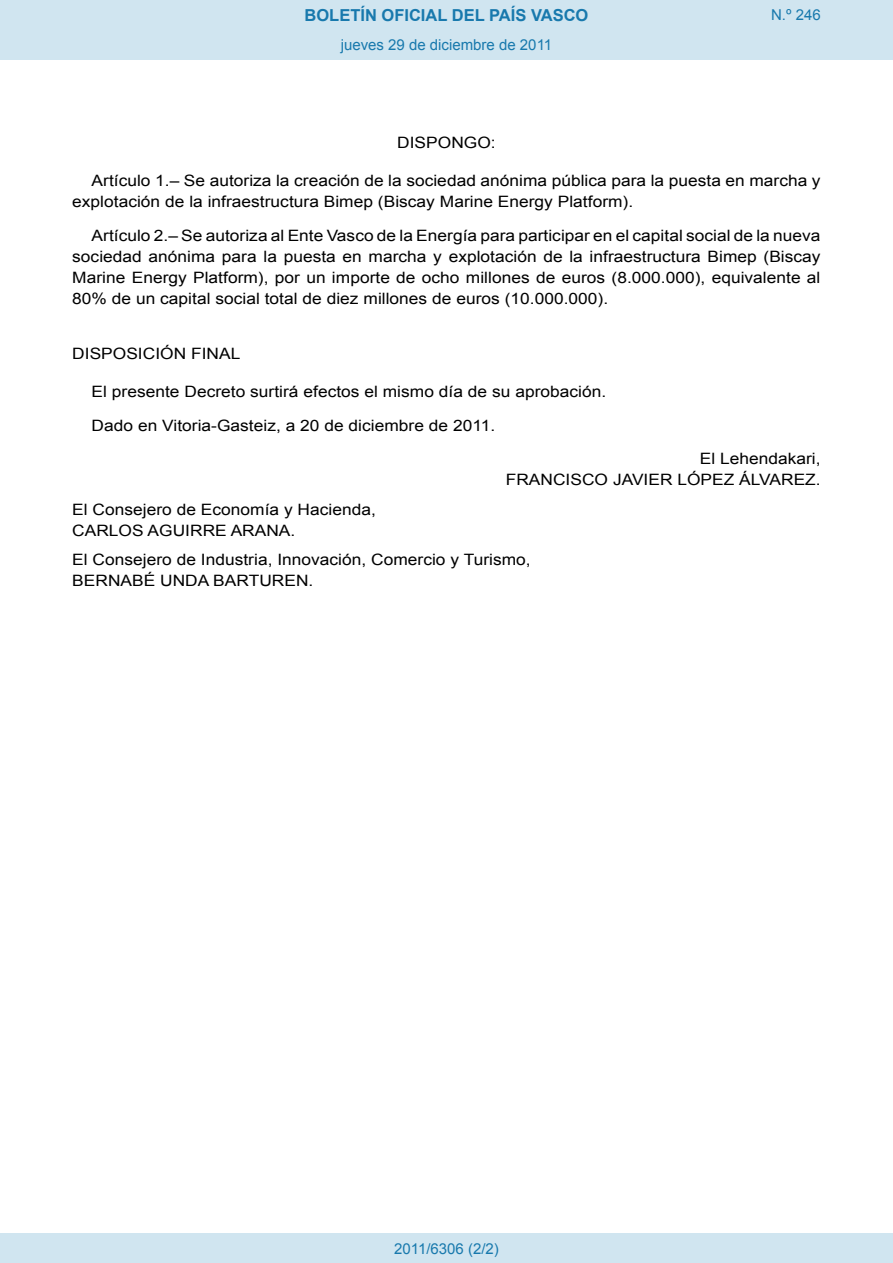
<style>
.page{position:relative;width:893px;height:1263px;background:#fff}
.page>*{position:absolute;margin:0;border:0;box-sizing:border-box;transform-origin:0 0}
.t1{font:700 16.5px "Arial";color:#1879ad}
.BOPVDetalle{font:15.6px/21px "Arial";color:#000;scale:1.11 1}
.BOPVFirmaPuesto{font:15.6px "Arial";color:#000;scale:1.11 1}
.BOPVFirmaLugFec{font:15.6px "Arial";color:#000;scale:1.11 1}
.BOPVFirmaNombre{font:15.6px "Arial";color:#000;scale:1.11 1}
.BOPVNombreLehen2{font:15.6px "Arial";color:#000;scale:1.11 1}
.BOPVDisposicion{font:15.6px "Arial";color:#000;scale:1.11 1}
.BOPVPuestoLehen2{font:15.6px "Arial";color:#000;scale:1.11 1}
.BOPVClave{font:15.6px "Arial";color:#000;scale:1.11 1}
.Paginacion_Centro{font:15px "Arial";color:#1879ad}
</style>
<div class="page">
<div style="left:0;top:0;width:893px;height:60px;background:#d0e5f0"></div>
<div style="left:0;top:1233px;width:893px;height:30px;background:#d0e5f0"></div>
<p class="t1" style="left:305px;top:4px;width:285px">BOLETÍN OFICIAL DEL PAÍS VASCO</p>
<p class="Paginacion_Centro" style="left:341px;top:35px;width:213px">jueves 29 de diciembre de 2011</p>
<p class="Paginacion_Centro" style="left:771px;top:5px;width:51px">N.º 246</p>
<p class="BOPVClave" style="left:397px;top:132px;width:90px">DISPONGO:</p>
<p class="BOPVDetalle" style="left:72px;top:170px;width:676px;text-indent:19px">Artículo 1.– Se autoriza la creación de la sociedad anónima pública para la puesta en marcha y explotación de la infraestructura Bimep (Biscay Marine Energy Platform).</p>
<p class="BOPVDetalle" style="left:72px;top:225px;width:676px;text-align:justify;text-indent:19px">Artículo 2.– Se autoriza al Ente Vasco de la Energía para participar en el capital social de la nueva sociedad anónima para la puesta en marcha y explotación de la infraestructura Bimep (Biscay Marine Energy Platform), por un importe de ocho millones de euros (8.000.000), equivalente al 80% de un capital social total de diez millones de euros (10.000.000).</p>
<p class="BOPVDisposicion" style="left:72px;top:343px;width:153px">DISPOSICIÓN FINAL</p>
<p class="BOPVDetalle" style="left:92px;top:381px;width:465px">El presente Decreto surtirá efectos el mismo día de su aprobación.</p>
<p class="BOPVFirmaLugFec" style="left:92px;top:415px;width:365px">Dado en Vitoria-Gasteiz, a 20 de diciembre de 2011.</p>
<p class="BOPVPuestoLehen2" style="left:700px;top:449px;width:110px">El Lehendakari,</p>
<p class="BOPVNombreLehen2" style="left:506px;top:470px;width:285px">FRANCISCO JAVIER LÓPEZ ÁLVAREZ.</p>
<p class="BOPVFirmaPuesto" style="left:72px;top:499px;width:275px">El Consejero de Economía y Hacienda,</p>
<p class="BOPVFirmaNombre" style="left:72px;top:520px;width:202px">CARLOS AGUIRRE ARANA.</p>
<p class="BOPVFirmaPuesto" style="left:72px;top:550px;width:414px">El Consejero de Industria, Innovación, Comercio y Turismo,</p>
<p class="BOPVFirmaNombre" style="left:72px;top:571px;width:219px">BERNABÉ UNDA BARTUREN.</p>
<p class="Paginacion_Centro" style="left:394px;top:1238px;width:106px">2011/6306 (2/2)</p>
</div>
